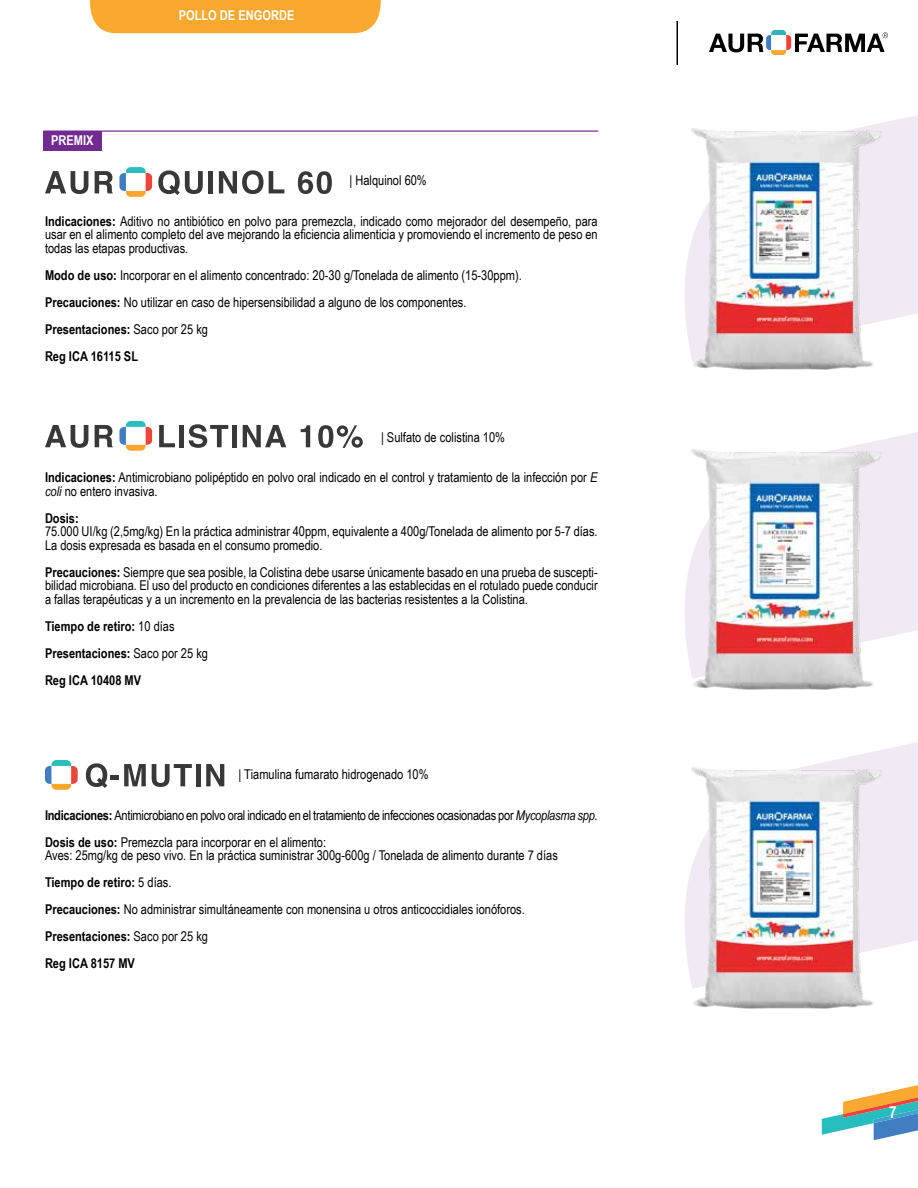
<style>
.page{position:relative;width:918px;height:1188px;background:#fff}
.page>*{position:absolute;margin:0;border:0;box-sizing:border-box;transform-origin:0 0}
.t1{font:700 16.5px "Arial Narrow";color:#fff}
.t2{font:13.5px/27px "Arial Narrow";color:#000}
.t3{font:13.5px/27px "Arial Narrow";letter-spacing:-.02em;color:#000}
.t4{font:700 13.5px/27px "Arial Narrow";color:#000}
.t5{font:700 13.5px "Arial Narrow";color:#fff}
.s1{font-weight:700}
.s2{font-style:italic}
.s3{font-weight:400}
</style>
<div class="page">
<svg style="left:822px;top:1085px;width:96px;height:55px"></svg>
<svg style="left:709px;top:30px;width:179px;height:25px"></svg>
<hr style="left:676px;top:21px;width:2px;height:44px;background:#000">
<div style="left:90px;top:0;width:291px;height:33px;background:#faa82f"></div>
<div style="left:44px;top:131px;width:58px;height:19px;background:#712b90"></div>
<hr style="left:44px;top:131px;width:554px;height:1px;background:#712b90">
<svg style="left:685px;top:115px;width:233px;height:232px;fill:#f1eaf4"></svg>
<svg style="left:685px;top:432px;width:233px;height:232px;fill:#f1eaf4"></svg>
<svg style="left:685px;top:742px;width:233px;height:232px;fill:#f1eaf4"></svg>
<svg style="left:45px;top:171px;width:43px;height:23px"></svg>
<svg style="left:95px;top:171px;width:18px;height:22px"></svg>
<svg style="left:158px;top:170px;width:45px;height:25px"></svg>
<div style="left:208px;top:171px;width:5px;height:22px;background:#383839"></div>
<svg style="left:219px;top:170px;width:65px;height:24px"></svg>
<svg style="left:298px;top:171px;width:34px;height:23px"></svg>
<svg style="left:119px;top:167px;width:33px;height:30px"></svg>
<svg style="left:86px;top:763px;width:60px;height:25px"></svg>
<svg style="left:152px;top:764px;width:40px;height:23px"></svg>
<hr style="left:196px;top:764px;width:4px;height:22px;background:#383839">
<svg style="left:206px;top:764px;width:18px;height:22px"></svg>
<svg style="left:45px;top:760px;width:33px;height:30px"></svg>
<svg style="left:45px;top:425px;width:43px;height:23px"></svg>
<svg style="left:95px;top:425px;width:18px;height:22px"></svg>
<svg style="left:159px;top:425px;width:16px;height:22px"></svg>
<div style="left:179px;top:425px;width:5px;height:22px;background:#383839"></div>
<svg style="left:189px;top:424px;width:39px;height:24px"></svg>
<div style="left:232px;top:425px;width:5px;height:22px;background:#383839"></div>
<svg style="left:243px;top:425px;width:43px;height:22px"></svg>
<svg style="left:301px;top:425px;width:9px;height:22px"></svg>
<svg style="left:318px;top:425px;width:45px;height:23px"></svg>
<svg style="left:119px;top:421px;width:33px;height:30px"></svg>
<img style="left:690px;top:128px;width:191px;height:241px">
<img style="left:690px;top:448px;width:191px;height:242px">
<img style="left:690px;top:766px;width:191px;height:242px">
<p class="t5" style="left:51px;top:130px;width:44px">PREMIX</p>
<p class="t5" style="left:179px;top:5px;width:117px">POLLO DE ENGORDE</p>
<p class="t2" style="left:350px;top:167px;width:79px">| Halquinol 60%</p>
<p class="t2" style="left:45px;top:214px;width:554px;line-height:13.5px;text-align:justify"><span class="s1">Indicaciones:</span> Aditivo no antibiótico en polvo para premezcla, indicado como mejorador del desempeño, para usar en el alimento completo del ave mejorando la eficiencia alimenticia y promoviendo el incremento de peso en todas las etapas productivas.</p>
<p class="t2" style="left:45px;top:261px;width:478px"><span class="s1">Modo de uso:</span> Incorporar en el alimento concentrado: 20-30 g/Tonelada de alimento (15-30ppm).<br><span class="s1">Precauciones:</span> No utilizar en caso de hipersensibilidad a alguno de los componentes.<br><span class="s1">Presentaciones:</span> Saco por 25 kg<br><span class="s1">Reg ICA 16115 SL</span></p>
<p class="t2" style="left:381px;top:423px;width:126px">| Sulfato de colistina 10%</p>
<p class="t2" style="left:45px;top:470px;width:554px;line-height:13.5px"><span class="s1">Indicaciones:</span> Antimicrobiano polipéptido en polvo oral indicado en el control y tratamiento de la infección por <span class="s2">E coli</span> no entero invasiva.</p>
<p class="t4" style="left:45px;top:504px;width:35px">Dosis:</p>
<p class="t2" style="left:45px;top:524px;width:554px;line-height:13.5px">75.000 UI/kg (2,5mg/kg) En la práctica administrar 40ppm, equivalente a 400g/Tonelada de alimento por 5-7 días.<br>La dosis expresada es basada en el consumo promedio.</p>
<p class="t2" style="left:45px;top:565px;width:554px;line-height:13.5px;text-align:justify"><span class="s1">Precauciones:</span> Siempre que sea posible, la Colistina debe usarse únicamente basado en una prueba de suscepti&shy;bilidad microbiana. El uso del producto en condiciones diferentes a las establecidas en el rotulado puede conducir a fallas terapéuticas y a un incremento en la prevalencia de las bacterias resistentes a la Colistina.</p>
<p class="t4" style="left:45px;top:612px;width:165px">Tiempo de retiro: <span class="s3">10 días<br></span>Presentaciones: <span class="s3">Saco por 25 kg<br></span>Reg ICA 10408 MV</p>
<p class="t2" style="left:238px;top:761px;width:192px">| Tiamulina fumarato hidrogenado 10%</p>
<p class="t3" style="left:45px;top:801px;width:554px"><span class="s1">Indicaciones:</span> Antimicrobiano en polvo oral indicado en el tratamiento de infecciones ocasionadas por <span class="s2">Mycoplasma spp</span>.<br><span class="s1">Dosis de uso:</span> Premezcla para incorporar en el alimento:</p>
<p class="t2" style="left:45px;top:842px;width:514px">Aves: 25mg/kg de peso vivo. En la práctica suministrar 300g-600g / Tonelada de alimento durante 7 días <span class="s1">Tiempo de retiro:</span> 5 días.<br><span class="s1">Precauciones:</span> No administrar simultáneamente con monensina u otros anticoccidiales ionóforos.<br><span class="s1">Presentaciones:</span> Saco por 25 kg<br><span class="s1">Reg ICA 8157 MV</span></p>
<p class="t1" style="left:889px;top:1100px;width:9px">7</p>
</div>
